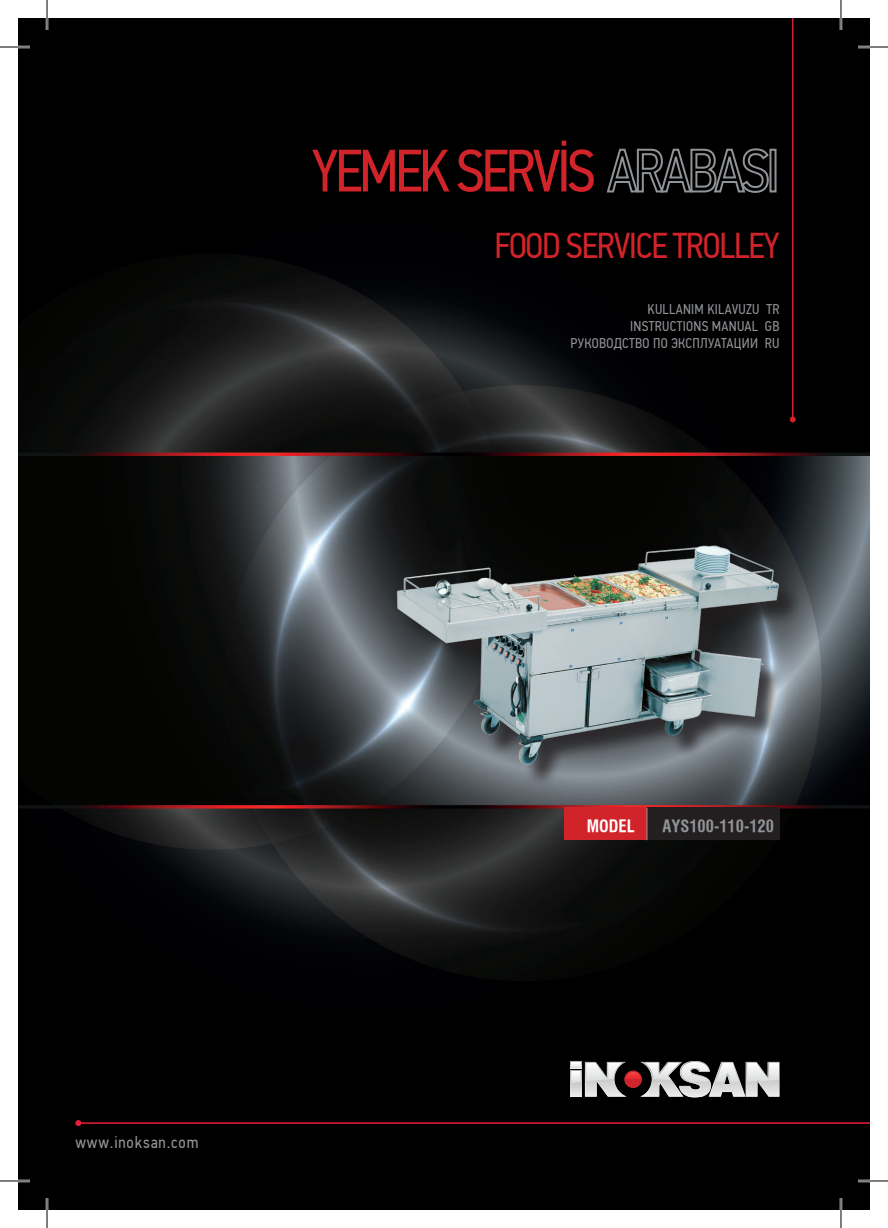
<style>
.page{position:relative;width:888px;height:1228px;background:#fff}
.page>*{position:absolute;margin:0;border:0;box-sizing:border-box;transform-origin:0 0}
.t1{font:60px "Din Text Cond Pro";letter-spacing:-.055em;color:#d1232a}
.t2{font:35.8px "Din Text Cond Pro";letter-spacing:-.035em;color:#d1232a}
.t3{font:16.8px "Din Text Cond Pro";letter-spacing:.05em;color:#919497}
.t4{font:700 condensed 16.4px "Swiss 721";color:#919497}
.t5{font:700 condensed 16.4px "Swiss 721";color:#fff}
.t6{font:14.2px/17px "Din Text Cond Pro";letter-spacing:.02em;color:#919497;text-align:right}
</style>
<div class="page">
<img style="left:19px;top:19px;width:850px;height:1190px">
<svg style="left:570px;top:1061px;width:209px;height:36px;background:#979292"></svg>
<hr style="left:78px;top:1122px;width:791px;height:2px;background:#ec1c3b">
<svg style="left:75px;top:1120px;width:6px;height:6px"></svg>
<svg style="left:605px;top:147px;width:165px;height:47px;background:#2c2c2e"></svg>
<div style="left:769px;top:149px;width:7px;height:43px;border:2px solid #919497"></div>
<hr style="left:792px;top:19px;width:1px;height:400px;background:#d1232a">
<svg style="left:790px;top:416px;width:6px;height:6px"></svg>
<div style="left:564px;top:807px;width:83px;height:33px;background:#d1232a"></div>
<div style="left:647px;top:807px;width:132px;height:33px;background:#231f20"></div>
<hr style="left:646px;top:808px;width:1px;height:32px;background:#919497">
<div style="left:401px;top:549px;width:401px;height:239px;background:#231f20;opacity:.75"></div>
<img style="left:393px;top:541px;width:392px;height:230px">
<hr style="left:0;top:46px;width:30px;height:2px;background:#fff">
<hr style="left:858px;top:46px;width:30px;height:2px;background:#fff">
<hr style="left:0;top:1180px;width:30px;height:2px;background:#fff">
<hr style="left:858px;top:1180px;width:30px;height:2px;background:#fff">
<hr style="left:46px;top:0;width:2px;height:30px;background:#fff">
<hr style="left:46px;top:1198px;width:2px;height:30px;background:#fff">
<hr style="left:839px;top:0;width:3px;height:30px;background:#fff">
<hr style="left:839px;top:1198px;width:3px;height:30px;background:#fff">
<hr style="left:0;top:47px;width:30px;height:1px;background:#000">
<hr style="left:858px;top:47px;width:30px;height:1px;background:#000">
<hr style="left:0;top:1181px;width:30px;height:1px;background:#000">
<hr style="left:858px;top:1181px;width:30px;height:1px;background:#000">
<hr style="left:47px;top:0;width:1px;height:30px;background:#000">
<hr style="left:47px;top:1198px;width:1px;height:30px;background:#000">
<hr style="left:840px;top:0;width:1px;height:30px;background:#000">
<hr style="left:840px;top:1198px;width:1px;height:30px;background:#000">
<h1 class="t1" style="left:312px;top:135px;width:285px">YEMEK SERVİS</h1>
<h2 class="t2" style="left:494px;top:224px;width:287px">FOOD SERVICE TROLLEY</h2>
<p class="t6" style="left:570px;top:300px;width:210px">KULLANIM KILAVUZU TR<br>INSTRUCTIONS MANUAL GB<br>РУКОВОДСТВО ПО ЭКСПЛУАТАЦИИ RU</p>
<p class="t3" style="left:75px;top:1132px;width:125px">www.inoksan.com</p>
<p class="t5" style="left:587px;top:816px;width:49px">MODEL</p>
<p class="t4" style="left:662px;top:816px;width:113px">AYS100-110-120</p>
</div>
